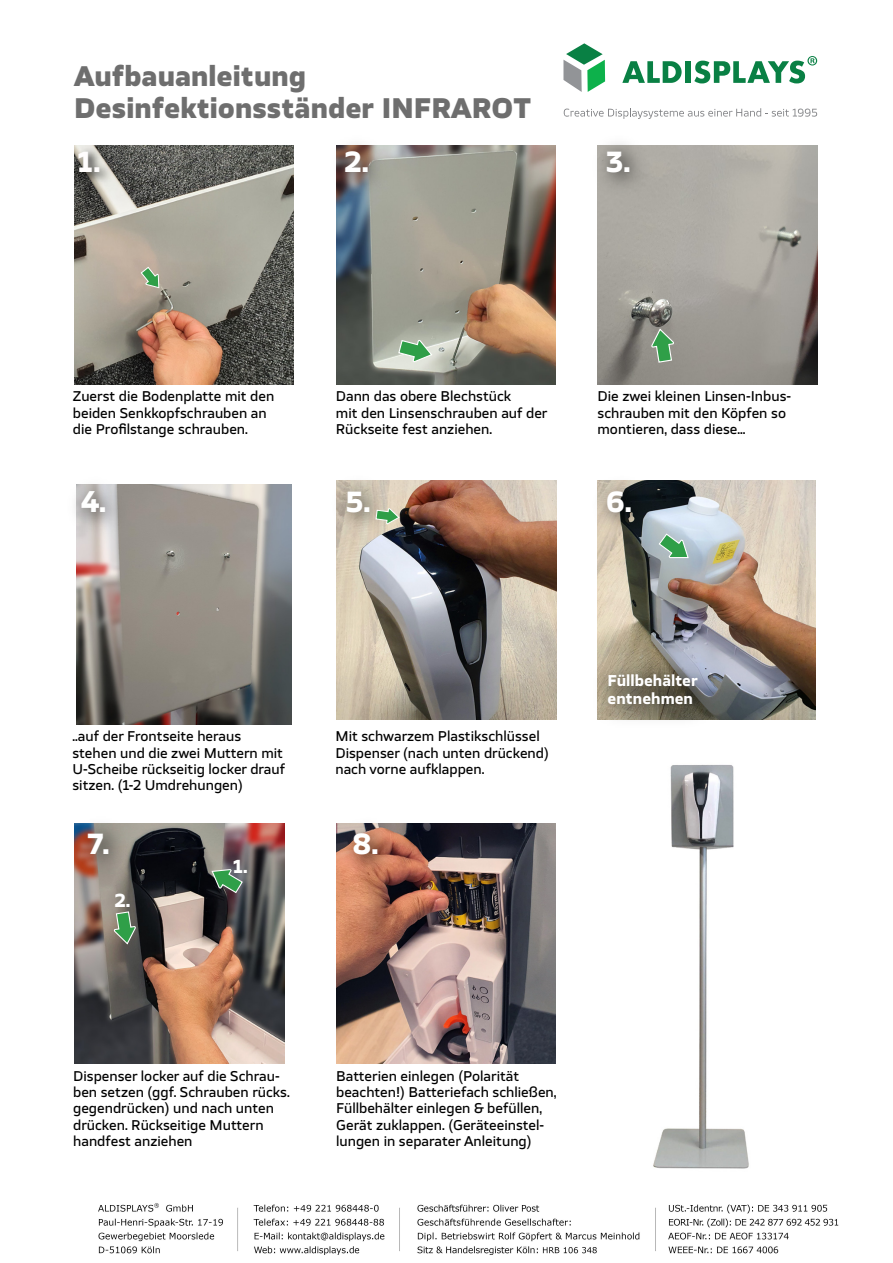
<style>
.page{position:relative;width:893px;height:1263px;background:#fff}
.page>*{position:absolute;margin:0;border:0;box-sizing:border-box;transform-origin:0 0}
.t1{font:700 27.9px "TT Severs";color:#fff}
.t2{font:700 27.9px "TT Severs";color:#fffdfd}
.t3{font:800 27.15px/32.5px "TT Severs";color:#6e6e6e}
.t4{font:700 18px "TT Severs";color:#fff}
.t5{font:700 15px/18px "TT Severs";color:#fff}
.t6{font:500 13.5px/16.2px "TT Severs";color:#000}
</style>
<div class="page">
<svg style="left:622px;top:61px;width:60px;height:22px"></svg>
<div style="left:685px;top:61px;width:6px;height:22px;background:#098044"></div>
<svg style="left:694px;top:56px;width:123px;height:27px"></svg>
<svg style="left:563px;top:43px;width:42px;height:49px"></svg>
<svg style="left:564px;top:108px;width:253px;height:11px"></svg>
<img style="left:74px;top:145px;width:220px;height:240px">
<img style="left:336px;top:145px;width:220px;height:240px">
<img style="left:337px;top:480px;width:219px;height:240px">
<img style="left:598px;top:480px;width:217px;height:171px">
<img style="left:598px;top:145px;width:220px;height:240px">
<img style="left:77px;top:484px;width:214px;height:240px">
<img style="left:74px;top:823px;width:210px;height:240px">
<img style="left:336px;top:823px;width:220px;height:240px">
<img style="left:653px;top:818px;width:96px;height:351px">
<img style="left:74px;top:145px;width:44px;height:52px">
<img style="left:336px;top:144px;width:63px;height:66px">
<img style="left:597px;top:651px;width:219px;height:167px">
<img style="left:597px;top:144px;width:64px;height:66px">
<img style="left:75px;top:484px;width:62px;height:66px">
<img style="left:336px;top:480px;width:65px;height:70px">
<img style="left:597px;top:480px;width:65px;height:70px">
<img style="left:74px;top:823px;width:65px;height:69px">
<img style="left:336px;top:823px;width:73px;height:69px">
<svg style="left:140px;top:267px;width:20px;height:22px"></svg>
<svg style="left:397px;top:339px;width:36px;height:24px"></svg>
<svg style="left:651px;top:327px;width:24px;height:36px"></svg>
<svg style="left:375px;top:508px;width:25px;height:17px"></svg>
<svg style="left:658px;top:534px;width:31px;height:25px"></svg>
<svg style="left:211px;top:868px;width:33px;height:24px"></svg>
<svg style="left:113px;top:912px;width:23px;height:33px"></svg>
<img style="left:99px;top:1203px;width:740px;height:52px">
<h2 class="t3" style="left:74px;top:60px;width:458px">Aufbauanleitung<br>Desinfektionsständer INFRAROT</h2>
<h1 class="t2" style="left:77px;top:143px;width:25px">1.</h1>
<h1 class="t1" style="left:344px;top:143px;width:26px">2.</h1>
<h1 class="t1" style="left:606px;top:143px;width:26px">3.</h1>
<p class="t6" style="left:73px;top:388px;width:203px">Zuerst die Bodenplatte mit den beiden Senkkopfschrauben an die Profilstange schrauben.</p>
<p class="t6" style="left:336px;top:388px;width:213px">Dann das obere Blechstück<br>mit den Linsenschrauben auf der<br>Rückseite fest anziehen.</p>
<p class="t6" style="left:597px;top:388px;width:195px">Die zwei kleinen Linsen-Inbus&shy;schrauben mit den Köpfen so montieren, dass diese...</p>
<h1 class="t1" style="left:81px;top:483px;width:27px">4.</h1>
<h1 class="t1" style="left:345px;top:483px;width:27px">5.</h1>
<h1 class="t1" style="left:606px;top:483px;width:28px">6.</h1>
<p class="t6" style="left:72px;top:728px;width:214px">..auf der Frontseite heraus stehen und die zwei Muttern mit<br>U-Scheibe rückseitig locker drauf sitzen. (1-2 Umdrehungen)</p>
<p class="t6" style="left:335px;top:728px;width:215px">Mit schwarzem Plastikschlüssel<br>Dispenser (nach unten drückend) nach vorne aufklappen.</p>
<h1 class="t1" style="left:88px;top:825px;width:23px">7.</h1>
<h1 class="t1" style="left:352px;top:825px;width:28px">8.</h1>
<h3 class="t4" style="left:233px;top:855px;width:17px">1.</h3>
<h3 class="t4" style="left:114px;top:888px;width:17px">2.</h3>
<p class="t5" style="left:608px;top:671px;width:92px">Füllbehälter entnehmen</p>
<p class="t6" style="left:73px;top:1068px;width:218px">Dispenser locker auf die Schrau&shy;ben setzen (ggf. Schrauben rücks. gegendrücken) und nach unten drücken. Rückseitige Muttern handfest anziehen</p>
<p class="t6" style="left:336px;top:1068px;width:222px">Batterien einlegen (Polarität beachten!) Batteriefach schließen, Füllbehälter einlegen &amp; befüllen, Gerät zuklappen. (Geräteeinstel&shy;lungen in separater Anleitung)</p>
</div>
